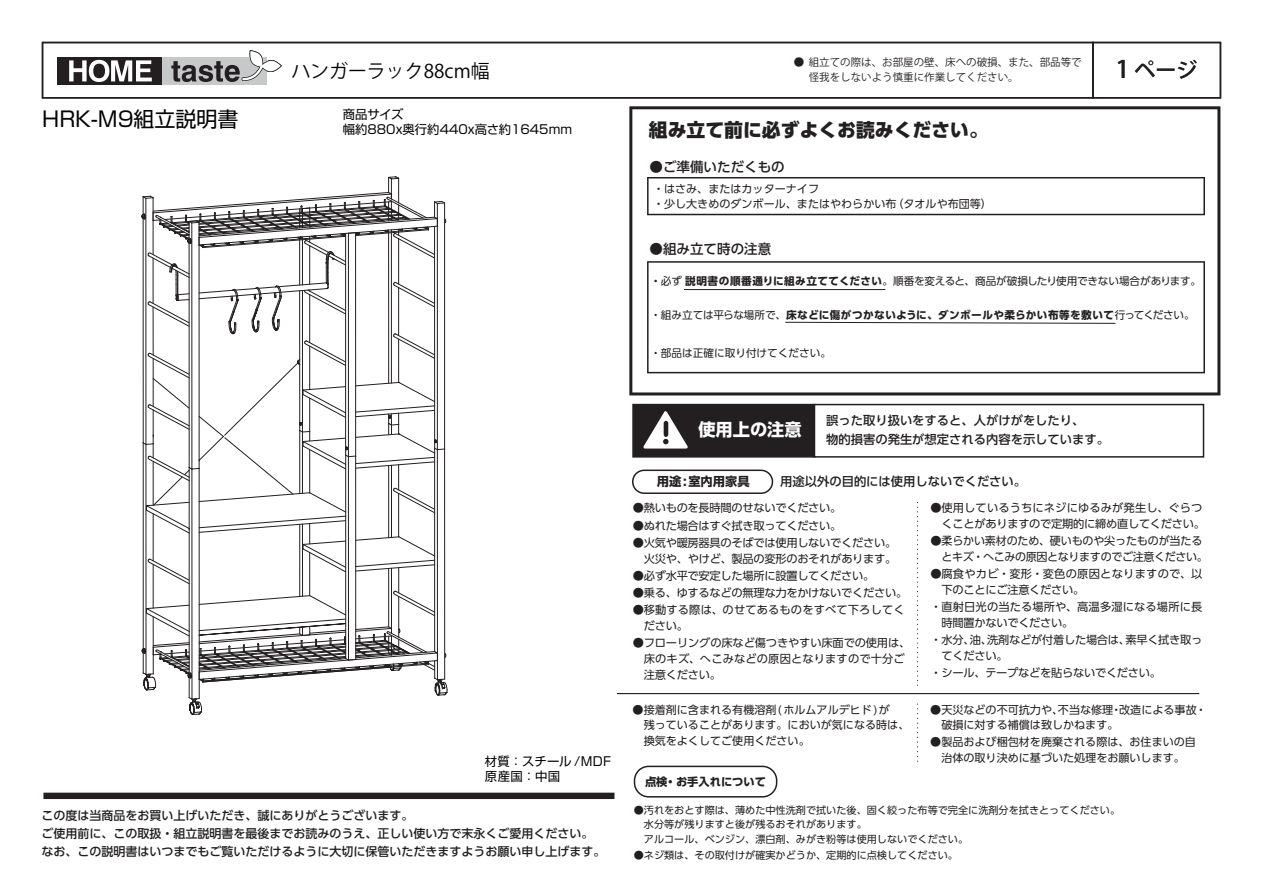
<style>
.page{position:relative;width:1263px;height:893px;background:#fff}
.page>*{position:absolute;margin:0;border:0;box-sizing:border-box;transform-origin:0 0}
.t1{font:21px "Shin Go Pro";color:#030303}
.t2{font:500 21px "Koz Go Pr 6 N";color:#231f20}
.t3{font:800 18.9px "UD Shin Go Pro";color:#231f20}
.t4{font:18.9px "Koz Go Pr 6 N";color:#030303}
.t5{font:700 17.25px "UD Shin Go Pro";color:#fff}
.t6{font:500 13.5px "UD Shin Go Pro";color:#231f20}
.t7{font:12.45px/14.9px "Shin Go Pro";letter-spacing:.02em;color:#030303}
.t8{font:500 12.3px "UD Shin Go Pro";color:#231f20}
.t9{font:12.3px/14.9px "Shin Go Pro";color:#030303}
.t10{font:700 12.3px "UD Shin Go Pro";color:#231f20}
.t11{font:500 12px/18px "UD Shin Go Pro";color:#231f20}
.t12{font:11.25px/15.8px "UD Shin Go Pro";letter-spacing:-.025em;color:#231f20}
.t13{font:11.25px/15.8px "UD Shin Go Pro";letter-spacing:.01em;color:#231f20}
.t14{font:11.25px/15.8px "UD Shin Go Pro";letter-spacing:.02em;color:#231f20}
.t15{font:700 11.25px "UD Shin Go Pro";color:#231f20}
.t16{font:11.1px/15.5px "UD Shin Go Pro";color:#231f20}
.t17{font:10.65px "UD Shin Go Pro";letter-spacing:-.02em;color:#231f20}
.t18{font:700 10.65px "UD Shin Go Pro";letter-spacing:.045em;color:#231f20}
.t19{font:10.65px "UD Shin Go Pro";color:#231f20}
.t20{font:10.5px/14.7px "Koz Go Pr 6 N";color:#231f20}
.t21{font:10.2px/14.2px "UD Shin Go Pro";color:#231f20}
.s1{font-size:24px}
.s2{font-weight:500}
.s3{font-weight:700}
.s4{font-weight:400}
</style>
<div class="page">
<div style="left:43px;top:793px;width:571px;height:6px;background:#231f20"></div>
<svg style="left:629px;top:106px;width:591px;height:289px"></svg>
<svg style="left:647px;top:177px;width:558px;height:38px"></svg>
<svg style="left:647px;top:261px;width:558px;height:112px"></svg>
<svg style="left:634px;top:766px;width:143px;height:31px"></svg>
<div style="left:632px;top:404px;width:183px;height:54px;background:#231f20;border:2px solid #231f20"></div>
<div style="left:814px;top:404px;width:390px;height:54px;border:2px solid #231f20"></div>
<svg style="left:643px;top:411px;width:45px;height:38px"></svg>
<svg style="left:632px;top:470px;width:141px;height:24px"></svg>
<hr style="left:617px;top:693px;width:582px;height:1px;background:#231f20">
<svg style="left:917px;top:502px;width:1px;height:184px"></svg>
<svg style="left:917px;top:704px;width:1px;height:58px"></svg>
<hr style="left:684px;top:289px;width:201px;height:1px;background:#231f20">
<svg style="left:784px;top:322px;width:332px;height:2px"></svg>
<svg style="left:141px;top:176px;width:307px;height:539px"></svg>
<div style="left:1092px;top:42px;width:129px;height:57px;border:2px solid #231f20"></div>
<div style="left:42px;top:42px;width:1052px;height:57px;border:2px solid #231f20"></div>
<div style="left:57px;top:57px;width:105px;height:28px;background:#231f20"></div>
<div style="left:162px;top:57px;width:104px;height:28px;background:#c7c8ca"></div>
<svg style="left:69px;top:60px;width:83px;height:22px"></svg>
<svg style="left:171px;top:50px;width:112px;height:49px"></svg>
<h1 class="t1" style="left:42px;top:102px;width:198px">HRK-M9組立説明書</h1>
<h2 class="t4" style="left:291px;top:60px;width:200px">ハンガーラック88cm幅</h2>
<p class="t9" style="left:343px;top:106px;width:231px">商品サイズ<br>幅約880x奥行約440x高さ約1645mm</p>
<p class="t7" style="left:485px;top:752px;width:128px">材質：スチール /MDF原産国：中国</p>
<p class="t11" style="left:41px;top:806px;width:566px">この度は当商品をお買い上げいただき、誠にありがとうございます。<br>ご使用前に、この取扱・組立説明書を最後までお読みのうえ、正しい使い方で末永くご愛用ください。なお、この説明書はいつまでもご覧いただけるように大切に保管いただきますようお願い申し上げます。</p>
<p class="t20" style="left:809px;top:55px;width:275px;text-indent:-15px">● 組立ての際は、お部屋の壁、床への破損、また、部品等で怪我をしないよう慎重に作業してください。</p>
<h2 class="t3" style="left:649px;top:115px;width:340px">組み立て前に必ずよくお読みください。</h2>
<p class="t6" style="left:649px;top:156px;width:137px">●ご準備いただくもの</p>
<p class="t16" style="left:653px;top:181px;width:341px;line-height:14.7px">・はさみ、またはカッターナイフ<br>・少し大きめのダンボール、またはやわらかい布（タオルや布団等）</p>
<p class="t6" style="left:649px;top:238px;width:123px">●組み立て時の注意</p>
<h1 class="t2" style="left:1116px;top:59px;width:83px"><span class="s1">1</span> ページ</h1>
<p class="t17" style="left:650px;top:272px;width:552px"><span class="s2">・</span>必ず<span class="s3">説明書の順番通りに組み立ててください</span>。順番を変えると、商品が破損したり使用できない場合があります。</p>
<p class="t18" style="left:650px;top:307px;width:546px"><span class="s4">・組み立ては平らな場所で、</span>床などに傷がつかないように、ダンボールや柔らかい布等を敷いて<span class="s4">行ってください。</span></p>
<p class="t19" style="left:650px;top:344px;width:182px">・部品は正確に取り付けてください。</p>
<h3 class="t5" style="left:698px;top:416px;width:105px">使用上の注意</h3>
<p class="t8" style="left:826px;top:411px;width:260px">誤った取り扱いをすると、人がけがをしたり、</p>
<p class="t8" style="left:826px;top:429px;width:284px">物的損害の発生が想定される内容を示しています。</p>
<p class="t10" style="left:657px;top:472px;width:94px">用途:室内用家具</p>
<p class="t8" style="left:780px;top:472px;width:247px">用途以外の目的には使用しないでください。</p>
<p class="t12" style="left:633px;top:500px;width:210px">●熱いものを長時間のせないでください。</p>
<p class="t12" style="left:633px;top:517px;width:210px">●ぬれた場合はすぐ拭き取ってください。</p>
<p class="t12" style="left:633px;top:534px;width:265px;text-align:right">●火気や暖房器具のそばでは使用しないでください。火災や、やけど、製品の変形のおそれがあります。</p>
<p class="t12" style="left:633px;top:567px;width:243px">●必ず水平で安定した場所に設置してください。</p>
<p class="t12" style="left:633px;top:585px;width:276px">●乗る、ゆするなどの無理な力をかけないでください。</p>
<p class="t13" style="left:644px;top:602px;width:262px;text-indent:-11px">●移動する際は、のせてあるものをすべて下ろしてください。</p>
<p class="t12" style="left:644px;top:635px;width:268px;text-indent:-11px">●フローリングの床など傷つきやすい床面での使用は、床のキズ、へこみなどの原因となりますので十分ご注意ください。</p>
<p class="t12" style="left:930px;top:500px;width:276px;text-align:right">●使用しているうちにネジにゆるみが発生し、ぐらつくことがありますので定期的に締め直してください。</p>
<p class="t12" style="left:941px;top:533px;width:268px;text-indent:-11px">●柔らかい素材のため、硬いものや尖ったものが当たるとキズ・へこみの原因となりますのでご注意ください。</p>
<p class="t14" style="left:941px;top:566px;width:262px;text-indent:-11px">●腐食やカビ・変形・変色の原因となりますので、以下のことにご注意ください。</p>
<p class="t13" style="left:941px;top:599px;width:262px;text-indent:-11px">・直射日光の当たる場所や、高温多湿になる場所に長時間置かないでください。</p>
<p class="t12" style="left:941px;top:632px;width:262px;text-indent:-11px">・水分、油、洗剤などが付着した場合は、素早く拭き取ってください。</p>
<p class="t12" style="left:930px;top:665px;width:232px">・シール、テープなどを貼らないでください。</p>
<p class="t16" style="left:644px;top:701px;width:267px;text-indent:-11px">●接着剤に含まれる有機溶剤(ホルムアルデヒド)が<br>残っていることがあります。においが気になる時は、換気をよくしてご使用ください。</p>
<p class="t16" style="left:941px;top:701px;width:267px;text-indent:-11px">●天災などの不可抗力や、不当な修理・改造による事故・破損に対する補償は致しかねます。</p>
<p class="t16" style="left:930px;top:734px;width:267px;text-align:center">●製品および梱包材を廃棄される際は、お住まいの自治体の取り決めに基づいた処理をお願いします。</p>
<p class="t15" style="left:645px;top:772px;width:123px">点検・お手入れについて</p>
<p class="t21" style="left:644px;top:803px;width:478px;text-indent:-10px">●汚れをおとす際は、薄めた中性洗剤で拭いた後、固く絞った布等で完全に洗剤分を拭きとってください。水分等が残りますと後が残るおそれがあります。<br>アルコール、ベンジン、漂白剤、みがき粉等は使用しないでください。</p>
<p class="t21" style="left:634px;top:848px;width:326px">●ネジ類は、その取付けが確実かどうか、定期的に点検してください。</p>
</div>
